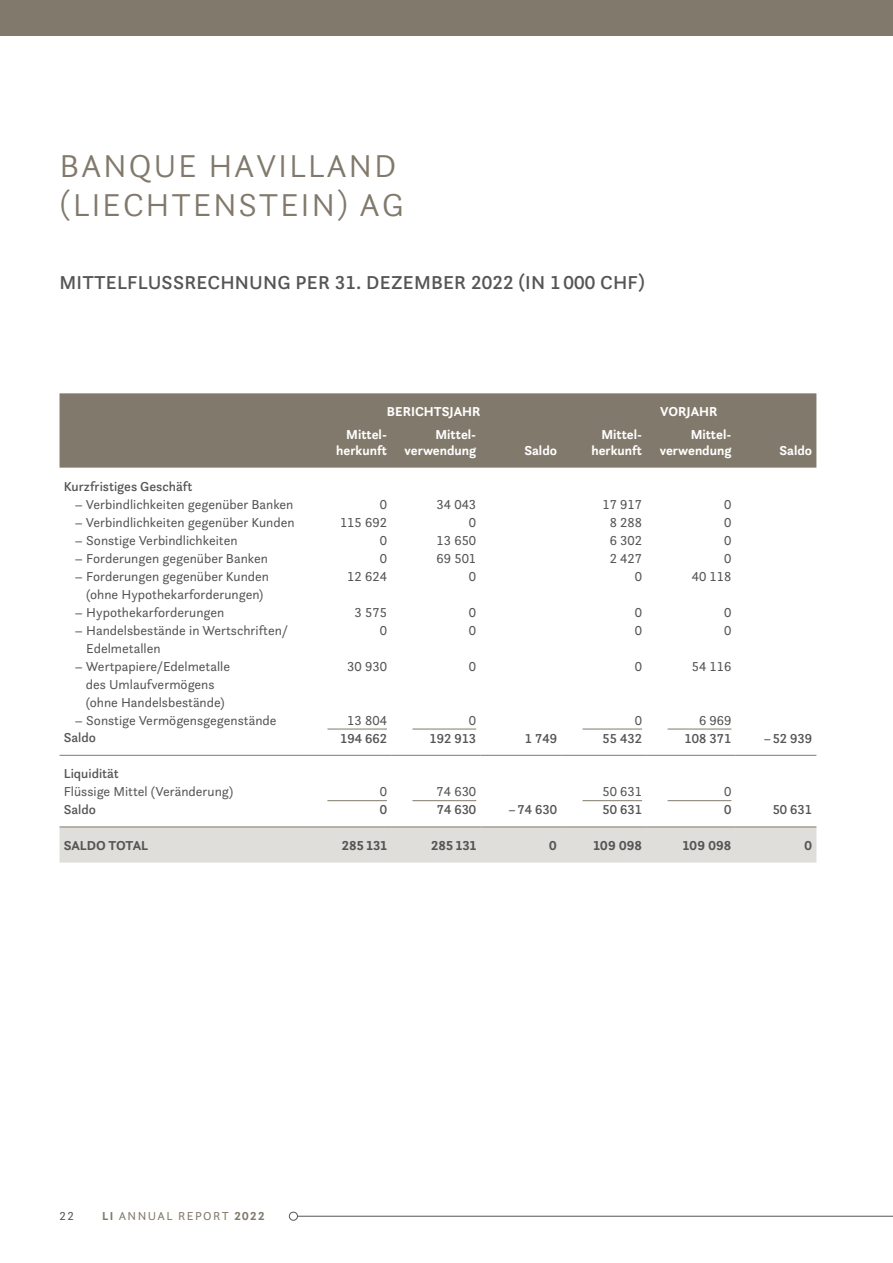
<style>
.page{position:relative;width:893px;height:1263px;background:#fff}
.page>*{position:absolute;margin:0;border:0;box-sizing:border-box;transform-origin:0 0}
.t1{font:300 33px/39px "Questa Sans";letter-spacing:.05em;color:#81796b}
.t2{font:500 19.5px "Questa Sans";letter-spacing:.01em;color:#555}
.t3{font:13.5px/18px "Questa Sans";color:#555;text-align:right}
.t4{font:500 13.5px "Questa Sans";color:#555}
.t5{font:700 13.5px/15.8px "Questa Sans";color:#fff;text-align:right}
.t6{font:700 13.5px "Questa Sans";color:#555}
.t7{font:12px "Questa Sans";letter-spacing:.12em;color:#81796b}
.t8{font:12px "Questa Sans";color:#555}
.s1{font-weight:700}
</style>
<div class="page">
<div style="left:0;top:0;width:893px;height:36px;background:#81796b"></div>
<hr style="left:298px;top:1216px;width:595px;height:1px;background:#555">
<div style="left:289px;top:1212px;width:9px;height:8px;border:1px solid #555;border-radius:50%"></div>
<div style="left:60px;top:393px;width:756px;height:75px;background:#81796b"></div>
<div style="left:60px;top:827px;width:756px;height:35px;background:#dfdeda"></div>
<hr style="left:60px;top:755px;width:246px;height:1px;background:#81796b">
<hr style="left:391px;top:755px;width:89px;height:1px;background:#81796b">
<hr style="left:480px;top:755px;width:81px;height:1px;background:#81796b">
<hr style="left:646px;top:755px;width:90px;height:1px;background:#81796b">
<hr style="left:736px;top:755px;width:80px;height:1px;background:#81796b">
<hr style="left:306px;top:826px;width:85px;height:1px;background:#81796b">
<hr style="left:391px;top:826px;width:89px;height:1px;background:#81796b">
<hr style="left:480px;top:826px;width:81px;height:1px;background:#81796b">
<hr style="left:561px;top:826px;width:85px;height:1px;background:#81796b">
<hr style="left:646px;top:826px;width:90px;height:1px;background:#81796b">
<hr style="left:736px;top:826px;width:80px;height:1px;background:#81796b">
<hr style="left:60px;top:826px;width:246px;height:1px;background:#81796b">
<hr style="left:306px;top:755px;width:85px;height:1px;background:#81796b">
<hr style="left:561px;top:755px;width:85px;height:1px;background:#81796b">
<hr style="left:327px;top:729px;width:60px;height:1px;background:#81796b">
<hr style="left:412px;top:729px;width:64px;height:1px;background:#81796b">
<hr style="left:583px;top:729px;width:59px;height:1px;background:#81796b">
<hr style="left:668px;top:729px;width:63px;height:1px;background:#81796b">
<hr style="left:327px;top:800px;width:60px;height:1px;background:#81796b">
<hr style="left:412px;top:800px;width:64px;height:1px;background:#81796b">
<hr style="left:583px;top:800px;width:59px;height:1px;background:#81796b">
<hr style="left:668px;top:800px;width:63px;height:1px;background:#81796b">
<h1 class="t1" style="left:60px;top:146px;width:346px">BANQUE HAVILLAND (LIECHTENSTEIN) AG</h1>
<h2 class="t2" style="left:60px;top:270px;width:587px">MITTELFLUSSRECHNUNG PER 31. DEZEMBER 2022 (IN 1 000 CHF)</h2>
<p class="t4" style="left:64px;top:477px;width:130px">Kurzfristiges Geschäft</p>
<p class="t3" style="left:74px;top:495px;width:221px">– Verbindlichkeiten gegenüber Banken</p>
<p class="t3" style="left:74px;top:513px;width:222px">– Verbindlichkeiten gegenüber Kunden</p>
<p class="t3" style="left:74px;top:531px;width:165px">– Sonstige Verbindlichkeiten</p>
<p class="t3" style="left:74px;top:549px;width:195px">– Forderungen gegenüber Banken</p>
<p class="t3" style="left:74px;top:567px;width:196px;text-align:center">– Forderungen gegenüber Kunden (ohne Hypothekarforderungen)</p>
<p class="t3" style="left:74px;top:603px;width:151px">– Hypothekarforderungen</p>
<p class="t3" style="left:86px;top:621px;width:203px;text-align:left;text-indent:-12px">– Handelsbestände in Wertschriften/<br>Edelmetallen</p>
<p class="t3" style="left:74px;top:657px;width:157px;text-align:center">– Wertpapiere/Edelmetalle des Umlaufvermögens (ohne Handelsbestände)</p>
<p class="t3" style="left:74px;top:711px;width:204px">– Sonstige Vermögensgegenstände</p>
<p class="t4" style="left:64px;top:729px;width:34px">Saldo</p>
<p class="t4" style="left:64px;top:765px;width:57px">Liquidität</p>
<p class="t3" style="left:64px;top:782px;width:171px">Flüssige Mittel (Veränderung)</p>
<p class="t4" style="left:64px;top:801px;width:34px">Saldo</p>
<p class="t5" style="left:387px;top:404px;width:95px">BERICHTSJAHR</p>
<p class="t5" style="left:660px;top:404px;width:59px">VORJAHR</p>
<p class="t5" style="left:336px;top:426px;width:52px">Mittel&shy;herkunft</p>
<p class="t5" style="left:405px;top:426px;width:73px">Mittel&shy;verwendung</p>
<p class="t3" style="left:340px;top:495px;width:48px">0<br>115 692<br>0<br>0<br>12 624</p>
<p class="t3" style="left:355px;top:603px;width:34px">3 575<br>0</p>
<p class="t3" style="left:347px;top:657px;width:41px">30 930</p>
<p class="t3" style="left:437px;top:495px;width:41px">34 043<br>0<br>13 650<br>69 501<br>0</p>
<p class="t3" style="left:469px;top:603px;width:9px;text-align:left">0<br>0</p>
<p class="t3" style="left:469px;top:657px;width:9px">0</p>
<p class="t5" style="left:524px;top:442px;width:34px">Saldo</p>
<p class="t5" style="left:591px;top:426px;width:52px">Mittel&shy;herkunft</p>
<p class="t5" style="left:660px;top:426px;width:73px">Mittel&shy;verwendung</p>
<p class="t3" style="left:602px;top:495px;width:41px">17 917<br>8 288<br>6 302<br>2 427<br>0</p>
<p class="t3" style="left:635px;top:603px;width:9px;text-align:left">0<br>0</p>
<p class="t3" style="left:635px;top:657px;width:9px">0</p>
<p class="t3" style="left:692px;top:495px;width:41px">0<br>0<br>0<br>0<br>40 118</p>
<p class="t3" style="left:724px;top:603px;width:9px;text-align:left">0<br>0</p>
<p class="t3" style="left:692px;top:657px;width:41px">54 116</p>
<p class="t5" style="left:779px;top:442px;width:34px">Saldo</p>
<p class="t3" style="left:347px;top:711px;width:41px">13 804</p>
<p class="t4" style="left:340px;top:729px;width:48px">194 662</p>
<p class="t3" style="left:380px;top:782px;width:9px">0</p>
<p class="t4" style="left:380px;top:801px;width:9px">0</p>
<p class="t3" style="left:469px;top:711px;width:9px">0</p>
<p class="t4" style="left:429px;top:729px;width:48px">192 913</p>
<p class="t4" style="left:525px;top:729px;width:34px">1 749</p>
<p class="t3" style="left:437px;top:782px;width:41px">74 630</p>
<p class="t4" style="left:437px;top:801px;width:41px">74 630</p>
<p class="t4" style="left:509px;top:801px;width:50px">−74 630</p>
<p class="t3" style="left:635px;top:711px;width:9px">0</p>
<p class="t4" style="left:603px;top:729px;width:41px">55 432</p>
<p class="t3" style="left:602px;top:782px;width:41px">50 631</p>
<p class="t4" style="left:603px;top:801px;width:41px">50 631</p>
<p class="t3" style="left:699px;top:711px;width:34px">6 969</p>
<p class="t4" style="left:685px;top:729px;width:48px">108 371</p>
<p class="t4" style="left:764px;top:729px;width:50px">−52 939</p>
<p class="t3" style="left:724px;top:782px;width:9px">0</p>
<p class="t4" style="left:724px;top:801px;width:9px">0</p>
<p class="t4" style="left:773px;top:801px;width:41px">50 631</p>
<p class="t6" style="left:64px;top:837px;width:86px">SALDO TOTAL</p>
<p class="t6" style="left:342px;top:837px;width:46px">285 131</p>
<p class="t6" style="left:431px;top:837px;width:46px">285 131</p>
<p class="t6" style="left:549px;top:837px;width:10px">0</p>
<p class="t6" style="left:593px;top:837px;width:50px">109 098</p>
<p class="t6" style="left:683px;top:837px;width:50px">109 098</p>
<p class="t6" style="left:804px;top:837px;width:10px">0</p>
<p class="t8" style="left:60px;top:1209px;width:16px">22</p>
<p class="t7" style="left:102px;top:1209px;width:164px"><span class="s1">LI</span> ANNUAL REPORT <span class="s1">2022</span></p>
</div>
